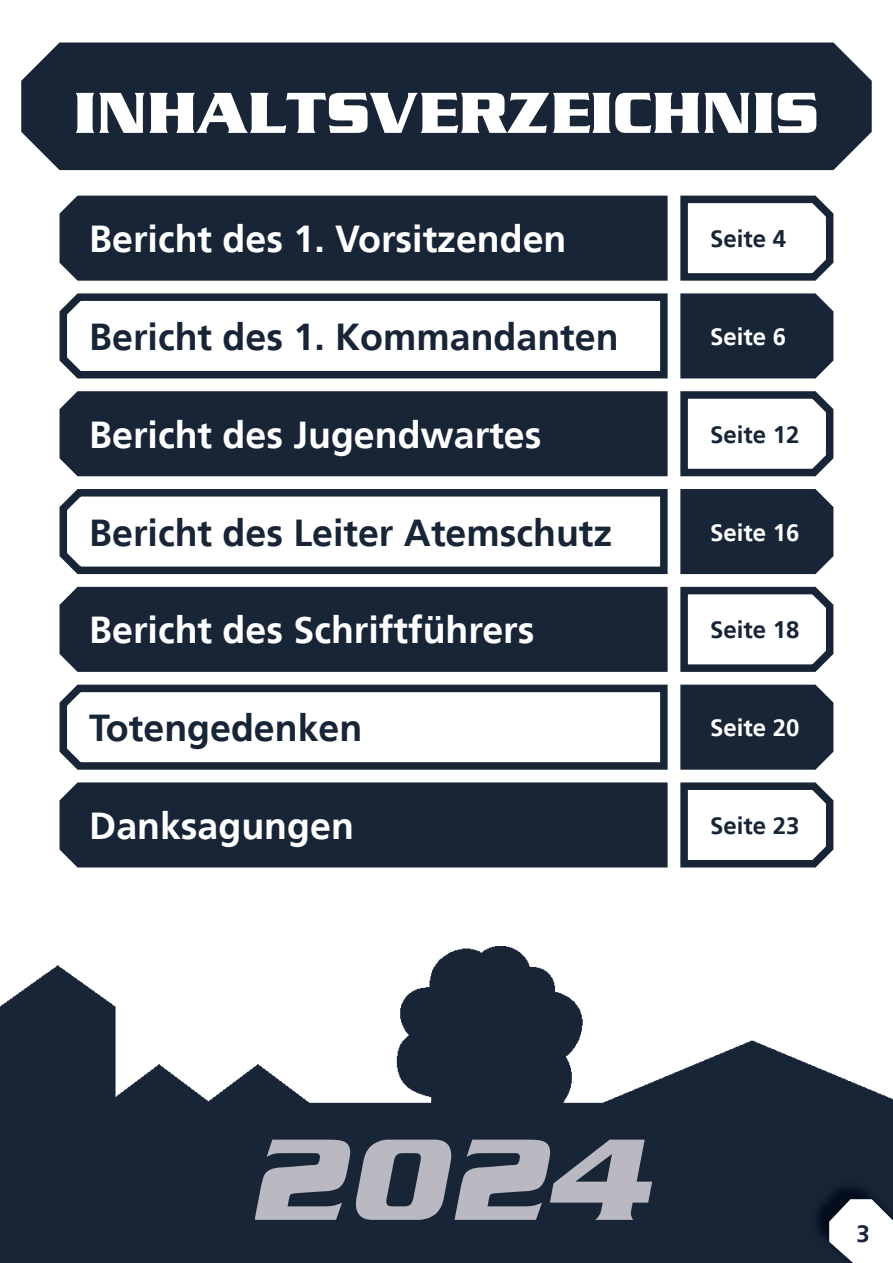
<style>
.page{position:relative;width:893px;height:1263px;background:#fff}
.page>*{position:absolute;margin:0;border:0;box-sizing:border-box;transform-origin:0 0}
.t1{font:700 60px "Serpentine";color:#fff}
.t2{font:700 37.5px "Frutiger LT";color:#fff}
.t3{font:700 37.5px "Frutiger LT";color:#182537}
.t4{font:700 24px "Frutiger LT";color:#182537}
.t5{font:700 24px "Frutiger LT";color:#fff}
.t6{font:900 24px "Arial";color:#182537}
.s1{font-family:"Frutiger LT";font-weight:700}
</style>
<div class="page">
<img style="left:1px;top:946px;width:892px;height:317px">
<img style="left:255px;top:1140px;width:397px;height:80px">
<img style="left:810px;top:1180px;width:80px;height:80px">
<svg style="left:829px;top:1199px;width:64px;height:64px"></svg>
<img style="left:0;top:0;width:1px;height:1263px">
<svg style="left:59px;top:293px;width:609px;height:86px"></svg>
<svg style="left:59px;top:489px;width:609px;height:86px"></svg>
<svg style="left:59px;top:684px;width:609px;height:86px"></svg>
<div style="left:680px;top:293px;width:153px;height:85px;background:#182537"></div>
<div style="left:680px;top:489px;width:153px;height:85px;background:#182537"></div>
<div style="left:680px;top:685px;width:153px;height:85px;background:#182537"></div>
<div style="left:60px;top:196px;width:608px;height:85px;background:#182537"></div>
<div style="left:60px;top:391px;width:608px;height:85px;background:#182537"></div>
<div style="left:60px;top:587px;width:608px;height:85px;background:#182537"></div>
<div style="left:60px;top:782px;width:608px;height:85px;background:#182537"></div>
<svg style="left:680px;top:195px;width:154px;height:86px"></svg>
<svg style="left:680px;top:391px;width:154px;height:86px"></svg>
<svg style="left:680px;top:586px;width:154px;height:86px"></svg>
<svg style="left:680px;top:782px;width:154px;height:86px"></svg>
<div style="left:21px;top:43px;width:851px;height:127px;background:#182537"></div>
<h1 class="t1" style="left:74px;top:92px;width:747px">INHALTSVERZEICHNIS</h1>
<p class="t2" style="left:89px;top:224px;width:479px">Bericht des 1. Vorsitzenden</p>
<p class="t4" style="left:710px;top:229px;width:78px">Seite 4</p>
<p class="t3" style="left:89px;top:321px;width:531px">Bericht des 1. Kommandanten</p>
<p class="t5" style="left:710px;top:327px;width:78px">Seite 6</p>
<p class="t2" style="left:89px;top:419px;width:454px">Bericht des Jugendwartes</p>
<p class="t4" style="left:710px;top:424px;width:91px">Seite 12</p>
<p class="t3" style="left:89px;top:517px;width:524px">Bericht des Leiter Atemschutz</p>
<p class="t5" style="left:710px;top:522px;width:91px">Seite 16</p>
<p class="t2" style="left:89px;top:615px;width:447px">Bericht des Schriftf¸hrers</p>
<p class="t4" style="left:710px;top:620px;width:91px">Seite 18</p>
<p class="t3" style="left:89px;top:713px;width:274px">Totengedenken</p>
<p class="t5" style="left:710px;top:718px;width:91px">Seite 20</p>
<p class="t2" style="left:89px;top:810px;width:266px">Danksagungen</p>
<p class="t4" style="left:710px;top:816px;width:91px">Seite 23</p>
<p class="t6" style="left:855px;top:1219px;width:18px">7<span class="s1">3</span></p>
</div>
